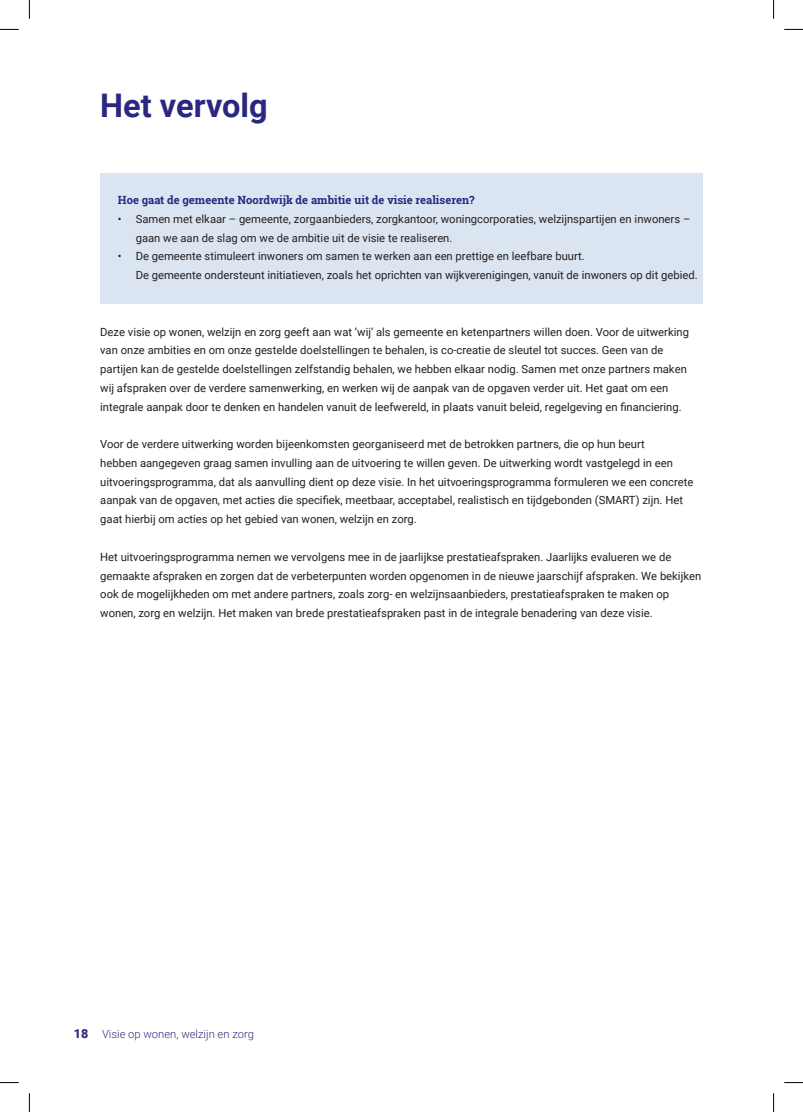
<style>
.page{position:relative;width:803px;height:1112px;background:#fff}
.page>*{position:absolute;margin:0;border:0;box-sizing:border-box;transform-origin:0 0}
.t1{font:700 32.5px "Roboto";color:#292780}
.t2{font:11.25px/18.8px "Roboto";color:#231f20}
.t3{font:700 11.25px "Roboto Slab";color:#292780}
.t4{font:300 11.25px "Roboto";color:#2e2f7b}
.s1{font-weight:900;font-size:12.5px}
</style>
<div class="page">
<div style="left:100px;top:173px;width:603px;height:131px;background:#dbe5f2"></div>
<svg style="left:0;top:29px;width:19px;height:1px"></svg>
<svg style="left:784px;top:29px;width:19px;height:1px"></svg>
<svg style="left:0;top:1082px;width:19px;height:1px"></svg>
<svg style="left:784px;top:1082px;width:19px;height:1px"></svg>
<svg style="left:29px;top:0;width:1px;height:19px"></svg>
<svg style="left:29px;top:1093px;width:1px;height:18px"></svg>
<svg style="left:773px;top:0;width:1px;height:19px"></svg>
<svg style="left:773px;top:1093px;width:1px;height:18px"></svg>
<h1 class="t1" style="left:100px;top:82px;width:169px">Het vervolg</h1>
<p class="t3" style="left:118px;top:192px;width:358px">Hoe gaat de gemeente Noordwijk de ambitie uit de visie realiseren?</p>
<p class="t2" style="left:136px;top:209px;width:556px;text-indent:-18px">• Samen met elkaar – gemeente, zorgaanbieders, zorgkantoor, woningcorporaties, welzijnspartijen en inwoners – gaan we aan de slag om we de ambitie uit de visie te realiseren.</p>
<p class="t2" style="left:136px;top:246px;width:563px;text-indent:-18px">• De gemeente stimuleert inwoners om samen te werken aan een prettige en leefbare buurt.<br>De gemeente ondersteunt initiatieven, zoals het oprichten van wijkverenigingen, vanuit de inwoners op dit gebied.</p>
<p class="t2" style="left:100px;top:321px;width:590px">Deze visie op wonen, welzijn en zorg geeft aan wat ‘wij’ als gemeente en ketenpartners willen doen. Voor de uitwerking van onze ambities en om onze gestelde doelstellingen te behalen, is co-creatie de sleutel tot succes. Geen van de partijen kan de gestelde doelstellingen zelfstandig behalen, we hebben elkaar nodig. Samen met onze partners maken wij afspraken over de verdere samenwerking, en werken wij de aanpak van de opgaven verder uit. Het gaat om een integrale aanpak door te denken en handelen vanuit de leefwereld, in plaats vanuit beleid, regelgeving en financiering.</p>
<p class="t2" style="left:100px;top:434px;width:595px">Voor de verdere uitwerking worden bijeenkomsten georganiseerd met de betrokken partners, die op hun beurt<br>hebben aangegeven graag samen invulling aan de uitvoering te willen geven. De uitwerking wordt vastgelegd in een uitvoeringsprogramma, dat als aanvulling dient op deze visie. In het uitvoeringsprogramma formuleren we een concrete aanpak van de opgaven, met acties die specifiek, meetbaar, acceptabel, realistisch en tijdgebonden (SMART) zijn. Het gaat hierbij om acties op het gebied van wonen, welzijn en zorg.</p>
<p class="t2" style="left:100px;top:547px;width:602px">Het uitvoeringsprogramma nemen we vervolgens mee in de jaarlijkse prestatieafspraken. Jaarlijks evalueren we de gemaakte afspraken en zorgen dat de verbeterpunten worden opgenomen in de nieuwe jaarschijf afspraken. We bekijken ook de mogelijkheden om met andere partners, zoals zorg- en welzijnsaanbieders, prestatieafspraken te maken op wonen, zorg en welzijn. Het maken van brede prestatieafspraken past in de integrale benadering van deze visie.</p>
<p class="t4" style="left:74px;top:1026px;width:182px"><span class="s1">18</span> Visie op wonen, welzijn en zorg</p>
</div>
